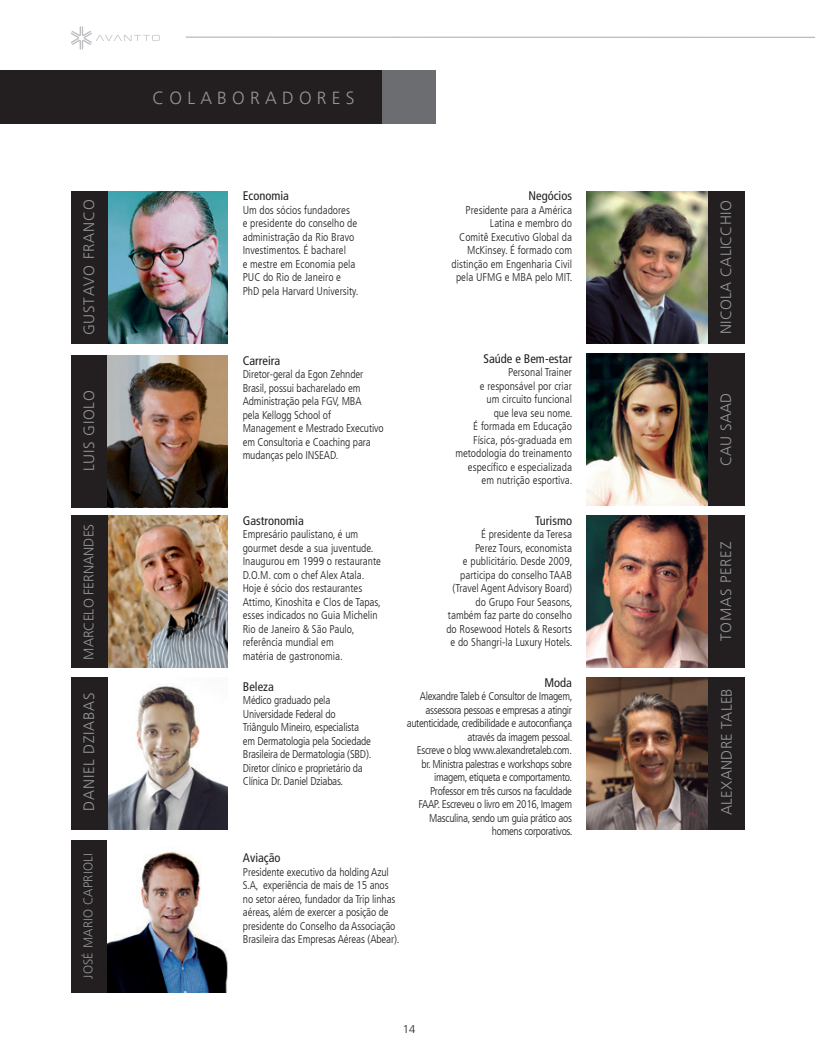
<style>
.page{position:relative;width:815px;height:1063px;background:#fff}
.page>*{position:absolute;margin:0;border:0;box-sizing:border-box;transform-origin:0 0}
.t1{font:17.5px "Frutiger 45 Light Embed";letter-spacing:.3em;color:#939598}
.t2{font:300 15px "Frutiger LT";letter-spacing:.05em;color:#939598}
.t3{font:300 15px "Frutiger LT";letter-spacing:.02em;color:#939598}
.t4{font:15px "Frutiger 45 Light Embed";letter-spacing:.02em;color:#939598}
.t5{font:300 13.75px "Frutiger LT";color:#939598}
.t6{font:condensed 12.5px "Frutiger LT";color:#231f20}
.t7{font:12.5px "Frutiger 45 Light Embed";letter-spacing:.02em;color:#939598}
.t8{font:300 condensed 11.25px/13.5px "Frutiger LT";letter-spacing:-.01em;color:#231f20}
.t9{font:300 condensed 11.25px/13.5px "Frutiger LT";letter-spacing:-.03em;color:#231f20;text-align:right}
.t10{font:11.25px "Frutiger 45 Light Embed";color:#231f20}
</style>
<div class="page">
<svg style="left:71px;top:26px;width:89px;height:24px"></svg>
<hr style="left:186px;top:37px;width:629px;height:1px;background:#a8a9ad">
<div style="left:71px;top:840px;width:37px;height:152px;background:#231f20"></div>
<div style="left:71px;top:355px;width:37px;height:153px;background:#231f20"></div>
<div style="left:0;top:71px;width:382px;height:53px;background:#231f20"></div>
<div style="left:382px;top:71px;width:54px;height:53px;background:#6c6d70"></div>
<img style="left:108px;top:191px;width:120px;height:152px">
<img style="left:587px;top:191px;width:121px;height:152px">
<img style="left:587px;top:353px;width:121px;height:153px">
<img style="left:108px;top:515px;width:120px;height:153px">
<img style="left:108px;top:851px;width:120px;height:141px">
<img style="left:108px;top:685px;width:120px;height:145px">
<img style="left:587px;top:515px;width:121px;height:153px">
<img style="left:587px;top:677px;width:121px;height:153px">
<div style="left:71px;top:191px;width:37px;height:153px;background:#231f20"></div>
<div style="left:708px;top:191px;width:37px;height:153px;background:#231f20"></div>
<div style="left:708px;top:353px;width:37px;height:153px;background:#231f20"></div>
<div style="left:71px;top:515px;width:37px;height:153px;background:#231f20"></div>
<div style="left:71px;top:678px;width:37px;height:152px;background:#231f20"></div>
<div style="left:708px;top:515px;width:37px;height:153px;background:#231f20"></div>
<div style="left:708px;top:677px;width:37px;height:153px;background:#231f20"></div>
<img style="left:108px;top:355px;width:120px;height:153px">
<h2 class="t2" style="left:81px;top:335px;width:137px;rotate:-90deg">GUSTAVO FRANCO</h2>
<h2 class="t2" style="left:81px;top:471px;width:82px;rotate:-90deg">LUIS GIOLO</h2>
<p class="t5" style="left:81px;top:660px;width:138px;rotate:-90deg">MARCELO FERNANDES</p>
<h2 class="t2" style="left:81px;top:811px;width:120px;rotate:-90deg">DANIEL DZIABAS</h2>
<p class="t7" style="left:81px;top:979px;width:127px;rotate:-90deg">JOSÉ MARIO CAPRIOLI</p>
<h1 class="t1" style="left:153px;top:88px;width:204px">COLABORADORES</h1>
<p class="t6" style="left:243px;top:189px;width:48px">Economia</p>
<p class="t8" style="left:243px;top:203px;width:117px">Um dos sócios fundadores<br>e presidente do conselho de administração da Rio Bravo<br>Investimentos. É bacharel<br>e mestre em Economia pela<br>PUC do Rio de Janeiro e<br>PhD pela Harvard University.</p>
<p class="t6" style="left:243px;top:353px;width:39px">Carreira</p>
<p class="t8" style="left:243px;top:368px;width:143px">Diretor-geral da Egon Zehnder<br>Brasil, possui bacharelado em<br>Administração pela FGV, MBA<br>pela Kellogg School of<br>Management e Mestrado Executivo em Consultoria e Coaching para mudanças pelo INSEAD.</p>
<p class="t6" style="left:529px;top:189px;width:45px">Negócios</p>
<p class="t8" style="left:452px;top:203px;width:122px;text-align:right">Presidente para a América<br>Latina e membro do<br>Comitê Executivo Global da<br>McKinsey. É formado com distinção em Engenharia Civil pela UFMG e MBA pelo MIT.</p>
<h2 class="t3" style="left:717px;top:334px;width:135px;rotate:-90deg">NICOLA CALICCHIO</h2>
<p class="t6" style="left:483px;top:351px;width:90px">Saúde e Bem-estar</p>
<p class="t8" style="left:455px;top:366px;width:119px;text-align:right">Personal Trainer<br>e responsável por criar<br>um circuito funcional<br>que leva seu nome.<br>É formada em Educação<br>Física, pós-graduada em metodologia do treinamento específico e especializada em nutrição esportiva.</p>
<h2 class="t2" style="left:717px;top:466px;width:75px;rotate:-90deg">CAU SAAD</h2>
<p class="t6" style="left:243px;top:513px;width:63px">Gastronomia</p>
<p class="t8" style="left:243px;top:528px;width:140px">Empresário paulistano, é um gourmet desde a sua juventude.<br>Inaugurou em 1999 o restaurante<br>D.O.M. com o chef Alex Atala.<br>Hoje é sócio dos restaurantes<br>Attimo, Kinoshita e Clos de Tapas, esses indicados no Guia Michelin<br>Rio de Janeiro &amp; São Paulo, referência mundial em</p>
<p class="t8" style="left:243px;top:649px;width:102px">matéria de gastronomia.</p>
<p class="t6" style="left:243px;top:679px;width:33px">Beleza</p>
<p class="t8" style="left:243px;top:694px;width:130px">Médico graduado pela<br>Universidade Federal do<br>Triângulo Mineiro, especialista em Dermatologia pela Sociedade<br>Brasileira de Dermatologia (SBD).<br>Diretor clínico e proprietário da<br>Clínica Dr. Daniel Dziabas.</p>
<p class="t6" style="left:243px;top:851px;width:39px">Aviação</p>
<p class="t8" style="left:243px;top:865px;width:158px">Presidente executivo da holding Azul S.A, experiência de mais de 15 anos no setor aéreo, fundador da Trip linhas aéreas, além de exercer a posição de presidente do Conselho da Associação Brasileira das Empresas Aéreas (Abear).</p>
<p class="t6" style="left:535px;top:513px;width:38px">Turismo</p>
<p class="t8" style="left:446px;top:528px;width:128px;text-align:right">É presidente da Teresa<br>Perez Tours, economista<br>e publicitário. Desde 2009, participa do conselho TAAB (Travel Agent Advisory Board) do Grupo Four Seasons, também faz parte do conselho do Rosewood Hotels &amp; Resorts e do Shangri-la Luxury Hotels.</p>
<p class="t6" style="left:544px;top:675px;width:29px">Moda</p>
<p class="t9" style="left:407px;top:690px;width:167px">Alexandre Taleb é Consultor de Imagem, assessora pessoas e empresas a atingir autenticidade, credibilidade e autoconfiança através da imagem pessoal.<br>Escreve o blog www.alexandretaleb.com. br. Ministra palestras e workshops sobre imagem, etiqueta e comportamento.<br>Professor em três cursos na faculdade FAAP. Escreveu o livro em 2016, Imagem Masculina, sendo um guia prático aos homens corporativos.</p>
<h2 class="t2" style="left:717px;top:641px;width:101px;rotate:-90deg">TOMAS PEREZ</h2>
<h2 class="t4" style="left:718px;top:815px;width:128px;rotate:-90deg">ALEXANDRE TALEB</h2>
<p class="t10" style="left:403px;top:1022px;width:14px">14</p>
</div>
